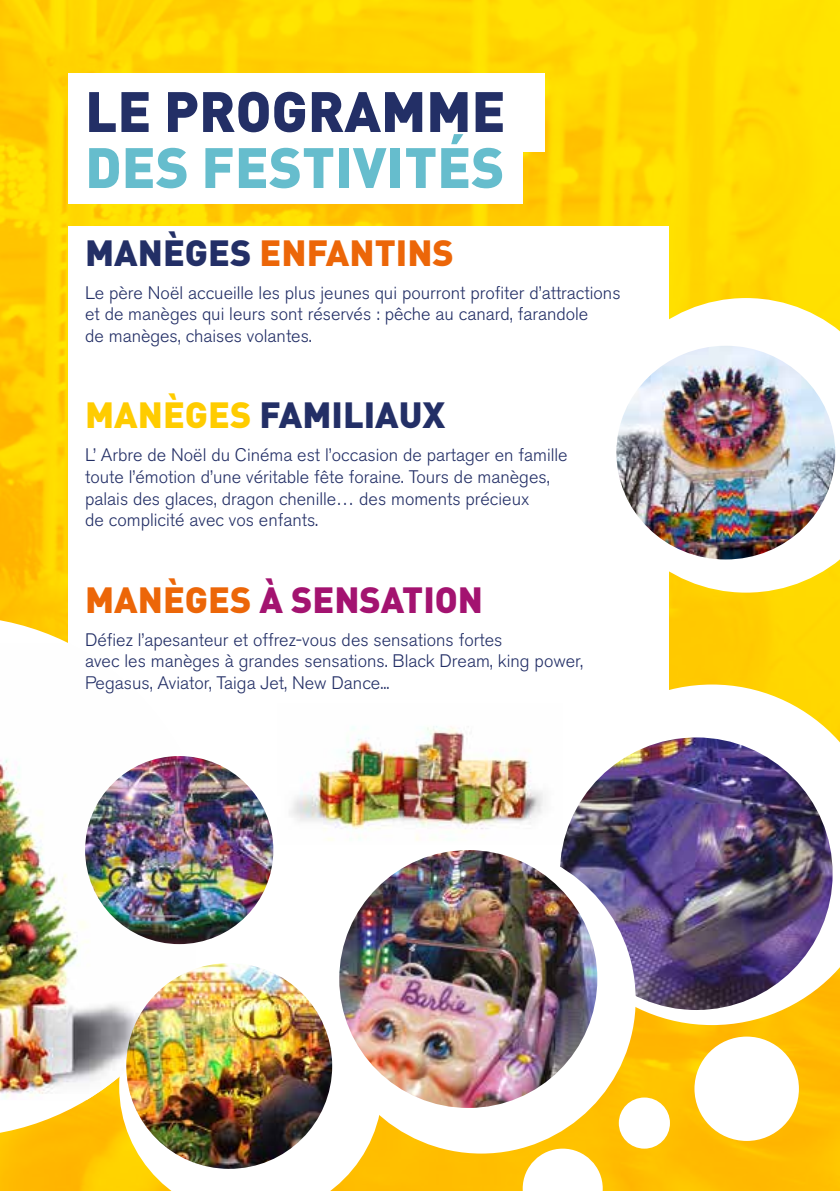
<style>
.page{position:relative;width:840px;height:1191px;background:#fff}
.page>*{position:absolute;margin:0;border:0;box-sizing:border-box;transform-origin:0 0}
.t1{font:900 56px "DIN";color:#66bdcd}
.t2{font:900 56px "DIN";color:#232f66}
.t3{font:900 36px "DIN";color:#a31370}
.t4{font:900 36px "DIN";color:#ec6608}
.t5{font:900 36px "DIN";color:#232f66}
.t6{font:300 18px/21.6px "Akzidenz Grotesk BE";color:#232f66}
.s1{color:#232f66}
.s2{color:#fc0}
.s3{color:#ec6608}
</style>
<div class="page">
<img style="left:0;top:0;width:839px;height:1191px">
<div style="left:68px;top:227px;width:600px;height:762px;background:#fff"></div>
<div style="left:68px;top:74px;width:476px;height:78px;background:#fff"></div>
<div style="left:68px;top:126px;width:454px;height:78px;background:#fff"></div>
<svg style="left:633px;top:684px;width:206px;height:341px"></svg>
<svg style="left:668px;top:298px;width:171px;height:294px"></svg>
<div style="left:694px;top:1036px;width:104px;height:105px;background:#fff;border-radius:50%"></div>
<svg style="left:522px;top:1148px;width:80px;height:43px"></svg>
<div style="left:618px;top:1097px;width:51px;height:51px;background:#fff;border-radius:50%"></div>
<img style="left:559px;top:737px;width:273px;height:273px;border-radius:136px">
<div style="left:327px;top:845px;width:308px;height:308px;background:#fff;border-radius:50%"></div>
<svg style="left:119px;top:958px;width:263px;height:233px"></svg>
<svg style="left:0;top:616px;width:213px;height:521px"></svg>
<img style="left:0;top:643px;width:195px;height:457px">
<img style="left:339px;top:850px;width:258px;height:258px;border-radius:129px">
<img style="left:126px;top:963px;width:206px;height:205px;border-radius:103px">
<img style="left:616px;top:346px;width:218px;height:213px">
<img style="left:289px;top:726px;width:254px;height:115px">
<img style="left:85px;top:756px;width:188px;height:188px;border-radius:94px">
<h1 class="t2" style="left:85px;top:74px;width:422px">LE PROGRAMME</h1>
<h1 class="t1" style="left:85px;top:130px;width:420px">DES FESTIVITÉS</h1>
<h2 class="t4" style="left:85px;top:229px;width:370px"><span class="s1">MANÈGES</span> ENFANTINS</h2>
<p class="t6" style="left:85px;top:282px;width:536px">Le père Noël accueille les plus jeunes qui pourront profiter d’attractions et de manèges qui leurs sont réservés : pêche au canard, farandole<br>de manèges, chaises volantes.</p>
<h2 class="t5" style="left:85px;top:391px;width:361px"><span class="s2">MANÈGES</span> FAMILIAUX</h2>
<p class="t6" style="left:85px;top:445px;width:484px">L’ Arbre de Noël du Cinéma est l’occasion de partager en famille toute l’émotion d’une véritable fête foraine. Tours de manèges, palais des glaces, dragon chenille… des moments précieux<br>de complicité avec vos enfants.</p>
<h2 class="t3" style="left:85px;top:575px;width:399px"><span class="s3">MANÈGES</span> À SENSATION</h2>
<p class="t6" style="left:85px;top:629px;width:499px">Défiez l’apesanteur et offrez-vous des sensations fortes<br>avec les manèges à grandes sensations. Black Dream, king power,<br>Pegasus, Aviator, Taiga Jet, New Dance...</p>
</div>
